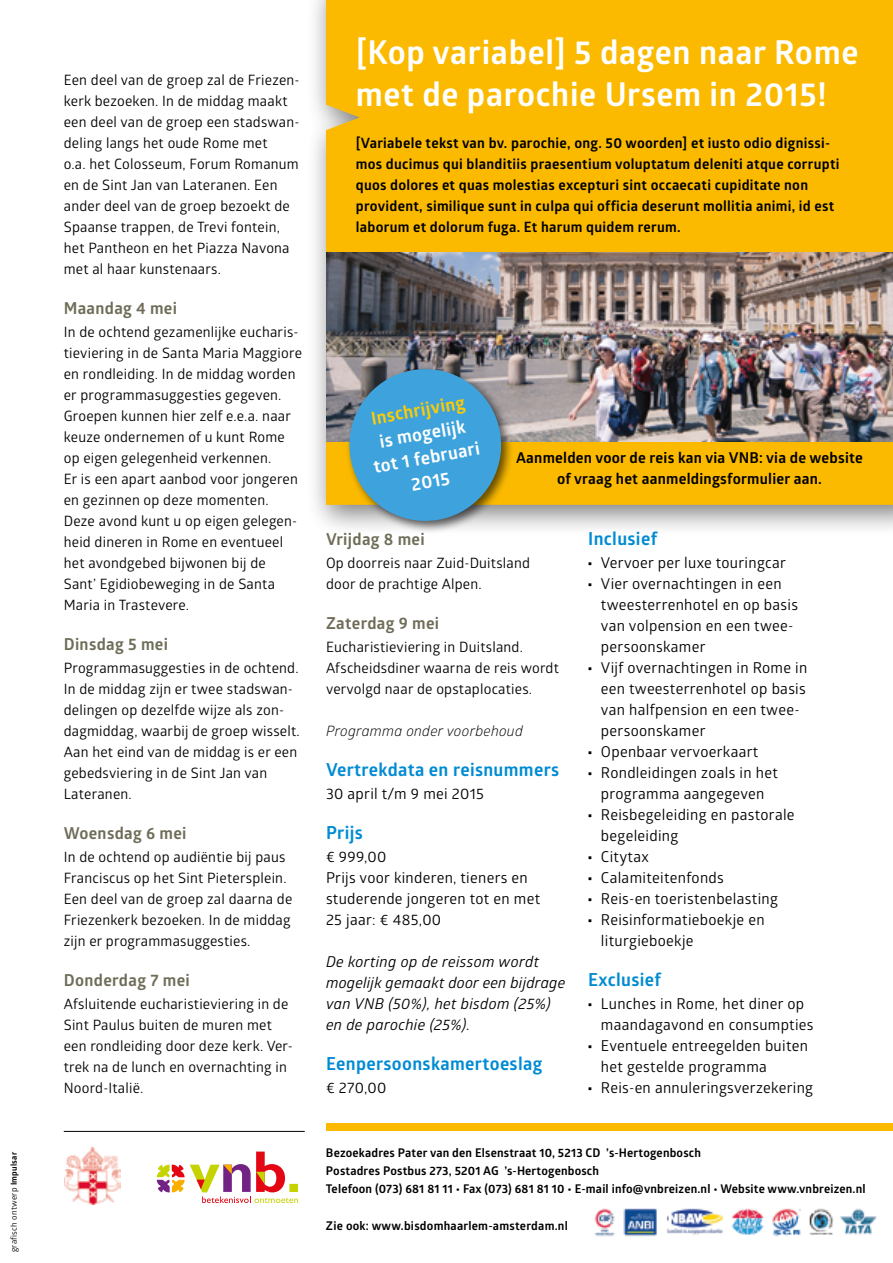
<style>
.page{position:relative;width:893px;height:1263px;background:#fff}
.page>*{position:absolute;margin:0;border:0;box-sizing:border-box;transform-origin:0 0}
.t1{font:700 33px/42px "Glober";letter-spacing:.02em;color:#fff}
.t2{font:700 18px "Glober";letter-spacing:.02em;color:#008bd2}
.t3{font:700 18px/24px "Glober";color:#fff;text-align:center}
.t4{font:700 18px "Glober";color:#fc0}
.t5{font:700 16.5px "Glober";letter-spacing:.02em;color:#6f6d58}
.t6{font:15px/21px "Glober";letter-spacing:.02em;color:#000}
.t7{font:italic 15px/21px "Glober";letter-spacing:.02em;color:#000}
.t8{font:700 15px/21px "Glober";letter-spacing:.015em;color:#000;text-align:center}
.t9{font:14.25px/21px "Glober";letter-spacing:.015em;color:#000}
.t10{font:700 14.25px/21px "Glober";letter-spacing:.02em;color:#000}
.t11{font:italic 14.25px "Glober";letter-spacing:.015em;color:#000}
.t12{font:700 12px/18px "Glober";letter-spacing:.015em;color:#000}
.t13{font:8.25px "Glober";letter-spacing:.03em;color:#000}
.s1{font-weight:700}
.s2{font-weight:900}
</style>
<div class="page">
<svg style="left:157px;top:1151px;width:141px;height:52px"></svg>
<img style="left:65px;top:1147px;width:56px;height:57px">
<hr style="left:64px;top:1131px;width:241px;height:1px;background:#000">
<img style="left:594px;top:1208px;width:283px;height:29px">
<div style="left:306px;top:0;width:587px;height:537px;background:#000;opacity:.5"></div>
<div style="left:326px;top:0;width:567px;height:505px;background:#fbba00"></div>
<div style="left:326px;top:1124px;width:567px;height:7px;background:#fbba00"></div>
<img style="left:326px;top:253px;width:567px;height:189px">
<div style="left:346px;top:366px;width:168px;height:168px;background:#000;opacity:.6"></div>
<svg style="left:343px;top:363px;width:164px;height:164px;background:#609fbb"></svg>
<p class="t13" style="left:8px;top:1252px;width:102px;rotate:-90deg">grafisch ontwerp <span class="s1">Impulsar</span></p>
<p class="t9" style="left:64px;top:69px;width:237px">Een deel van de groep zal de Friezen&shy;kerk bezoeken. In de middag maakt een deel van de groep een stadswan&shy;deling langs het oude Rome met<br>o.a. het Colosseum, Forum Romanum en de Sint Jan van Lateranen. Een ander deel van de groep bezoekt de<br>Spaanse trappen, de Trevi fontein, het Pantheon en het Piazza Navona met al haar kunstenaars.</p>
<p class="t5" style="left:64px;top:297px;width:115px">Maandag 4 mei</p>
<p class="t9" style="left:64px;top:321px;width:240px">In de ochtend gezamenlijke eucharis&shy;tieviering in de Santa Maria Maggiore en rondleiding. In de middag worden er programmasuggesties gegeven.<br>Groepen kunnen hier zelf e.e.a. naar keuze ondernemen of u kunt Rome op eigen gelegenheid verkennen.<br>Er is een apart aanbod voor jongeren en gezinnen op deze momenten.<br>Deze avond kunt u op eigen gelegen&shy;heid dineren in Rome en eventueel het avondgebed bijwonen bij de<br>Sant’ Egidiobeweging in de Santa Maria in Trastevere.</p>
<p class="t5" style="left:64px;top:633px;width:106px">Dinsdag 5 mei</p>
<p class="t9" style="left:64px;top:657px;width:237px">Programmasuggesties in de ochtend.<br>In de middag zijn er twee stadswan&shy;delingen op dezelfde wijze als zon&shy;dagmiddag, waarbij de groep wisselt.<br>Aan het eind van de middag is er een gebedsviering in de Sint Jan van<br>Lateranen.</p>
<p class="t5" style="left:64px;top:822px;width:124px">Woensdag 6 mei</p>
<p class="t9" style="left:64px;top:846px;width:230px">In de ochtend op audiëntie bij paus Franciscus op het Sint Pietersplein.<br>Een deel van de groep zal daarna de Friezenkerk bezoeken. In de middag zijn er programmasuggesties.</p>
<p class="t5" style="left:64px;top:969px;width:128px">Donderdag 7 mei</p>
<p class="t9" style="left:64px;top:993px;width:230px">Afsluitende eucharistieviering in de<br>Sint Paulus buiten de muren met een rondleiding door deze kerk. Ver&shy;trek na de lunch en overnachting in<br>Noord-Italië.</p>
<h1 class="t1" style="left:356px;top:30px;width:504px">[Kop variabel] 5 dagen naar Rome met de parochie Ursem in 2015!</h1>
<p class="t10" style="left:356px;top:132px;width:485px">[Variabele tekst van bv. parochie, ong. 50 woorden] et iusto odio dignissi&shy;mos ducimus qui blanditiis praesentium voluptatum deleniti atque corrupti quos dolores et quas molestias excepturi sint occaecati cupiditate non provident, similique sunt in culpa qui officia deserunt mollitia animi, id est laborum et dolorum fuga. Et harum quidem rerum.</p>
<p class="t4" style="left:369px;top:406px;width:96px;rotate:-10deg">Inschrijving</p>
<p class="t3" style="left:367px;top:431px;width:109px;rotate:-10deg">is mogelijk tot 1 februari<br>2015</p>
<p class="t8" style="left:516px;top:447px;width:348px">Aanmelden voor de reis kan via VNB: via de website of vraag het aanmeldingsformulier aan.</p>
<p class="t5" style="left:326px;top:528px;width:100px">Vrijdag 8 mei</p>
<p class="t9" style="left:326px;top:552px;width:206px">Op doorreis naar Zuid-Duitsland door de prachtige Alpen.</p>
<p class="t5" style="left:326px;top:612px;width:115px">Zaterdag 9 mei</p>
<p class="t9" style="left:326px;top:636px;width:234px">Eucharistieviering in Duitsland.<br>Afscheidsdiner waarna de reis wordt vervolgd naar de opstaplocaties.</p>
<p class="t11" style="left:326px;top:721px;width:198px">Programma onder voorbehoud</p>
<p class="t2" style="left:326px;top:757px;width:235px">Vertrekdata en reisnummers</p>
<p class="t6" style="left:326px;top:782px;width:159px">30 april t/m 9 mei 2015</p>
<p class="t2" style="left:326px;top:820px;width:38px">Prijs</p>
<p class="t6" style="left:326px;top:845px;width:216px">€ 999,00<br>Prijs voor kinderen, tieners en studerende jongeren tot en met<br>25 jaar: € 485,00</p>
<p class="t7" style="left:326px;top:950px;width:241px">De korting op de reissom wordt mogelijk gemaakt door een bijdrage van VNB (50%), het bisdom (25%) en de parochie (25%).</p>
<p class="t2" style="left:326px;top:1051px;width:218px">Eenpersoonskamertoeslag</p>
<p class="t6" style="left:326px;top:1076px;width:62px">€ 270,00</p>
<p class="t2" style="left:588px;top:526px;width:70px">Inclusief</p>
<p class="t6" style="left:588px;top:551px;width:199px"><span class="s2">·</span> Vervoer per luxe touringcar</p>
<p class="t6" style="left:588px;top:572px;width:195px"><span class="s2">·</span> Vier overnachtingen in een</p>
<p class="t6" style="left:601px;top:593px;width:199px">tweesterrenhotel en op basis</p>
<p class="t6" style="left:601px;top:614px;width:192px">van volpension en een twee-</p>
<p class="t6" style="left:601px;top:635px;width:106px">persoonskamer</p>
<p class="t6" style="left:588px;top:656px;width:221px"><span class="s2">·</span> Vijf overnachtingen in Rome in</p>
<p class="t6" style="left:601px;top:677px;width:206px">een tweesterrenhotel op basis</p>
<p class="t6" style="left:601px;top:698px;width:198px">van halfpension en een twee-</p>
<p class="t6" style="left:601px;top:719px;width:106px">persoonskamer</p>
<p class="t6" style="left:588px;top:740px;width:172px"><span class="s2">·</span> Openbaar vervoerkaart</p>
<p class="t6" style="left:588px;top:761px;width:191px"><span class="s2">·</span> Rondleidingen zoals in het</p>
<p class="t6" style="left:601px;top:782px;width:165px">programma aangegeven</p>
<p class="t6" style="left:588px;top:803px;width:208px"><span class="s2">·</span> Reisbegeleiding en pastorale</p>
<p class="t6" style="left:601px;top:824px;width:79px">begeleiding</p>
<p class="t6" style="left:588px;top:845px;width:62px"><span class="s2">·</span> Citytax</p>
<p class="t6" style="left:588px;top:866px;width:137px"><span class="s2">·</span> Calamiteitenfonds</p>
<p class="t6" style="left:588px;top:887px;width:191px"><span class="s2">·</span> Reis-en toeristenbelasting</p>
<p class="t6" style="left:588px;top:908px;width:178px"><span class="s2">·</span> Reisinformatieboekje en</p>
<p class="t6" style="left:601px;top:929px;width:94px">liturgieboekje</p>
<p class="t2" style="left:588px;top:967px;width:74px">Exclusief</p>
<p class="t6" style="left:588px;top:992px;width:217px"><span class="s2">·</span> Lunches in Rome, het diner op</p>
<p class="t6" style="left:601px;top:1013px;width:214px">maandagavond en consumpties</p>
<p class="t6" style="left:588px;top:1034px;width:221px"><span class="s2">·</span> Eventuele entreegelden buiten</p>
<p class="t6" style="left:601px;top:1055px;width:167px">het gestelde programma</p>
<p class="t6" style="left:588px;top:1076px;width:226px"><span class="s2">·</span> Reis-en annuleringsverzekering</p>
<p class="t12" style="left:326px;top:1143px;width:541px">Bezoekadres Pater van den Elsenstraat 10, 5213 CD ’s-Hertogenbosch<br>Postadres Postbus 273, 5201 AG ’s-Hertogenbosch<br>Telefoon (073) 681 81 11 • Fax (073) 681 81 10 • E-mail info@vnbreizen.nl • Website www.vnbreizen.nl</p>
<p class="t12" style="left:326px;top:1217px;width:243px">Zie ook: www.bisdomhaarlem-amsterdam.nl</p>
</div>
